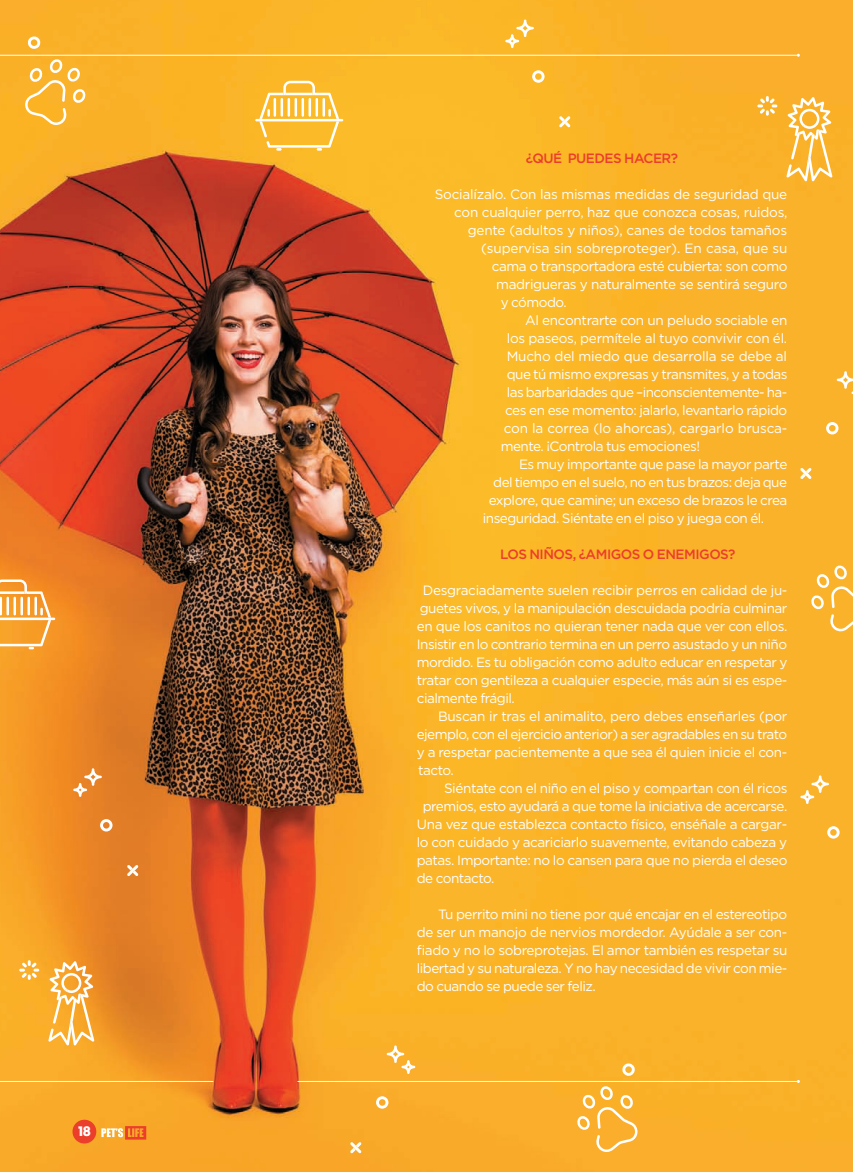
<style>
.page{position:relative;width:853px;height:1172px;background:#fff}
.page>*{position:absolute;margin:0;border:0;box-sizing:border-box;transform-origin:0 0}
.t1{font:14.4px "Mont Heavy DEMO";color:#fff;scale:.93 1}
.t2{font:13.5px/18px "Gotham";letter-spacing:-.035em;color:#fff;text-align:justify}
.t3{font:13.5px "Gotham";letter-spacing:-.015em;color:#fff}
.t4{font:500 13.5px "Gotham";letter-spacing:-.035em;color:#eb3e2b}
.t5{font:13.5px "Gotham";letter-spacing:-.005em;color:#fff}
.t6{font:13.5px "Gotham";letter-spacing:-.01em;color:#fff}
</style>
<div class="page">
<img style="left:0;top:0;width:853px;height:1172px">
<div style="left:72px;top:1120px;width:24px;height:23px;background:#eb3e2b;border-radius:50%"></div>
<svg style="left:101px;top:1126px;width:45px;height:13px"></svg>
<hr style="left:0;top:55px;width:798px;height:1px;background:#fff">
<hr style="left:297px;top:1081px;width:501px;height:1px;background:#fff">
<hr style="left:0;top:1081px;width:213px;height:1px;background:#fff">
<svg style="left:19px;top:960px;width:20px;height:20px"></svg>
<svg style="left:48px;top:961px;width:46px;height:84px"></svg>
<svg style="left:757px;top:96px;width:20px;height:20px"></svg>
<svg style="left:786px;top:97px;width:46px;height:84px"></svg>
<svg style="left:73px;top:768px;width:29px;height:29px"></svg>
<svg style="left:100px;top:819px;width:12px;height:12px"></svg>
<svg style="left:127px;top:865px;width:11px;height:11px"></svg>
<svg style="left:505px;top:20px;width:29px;height:28px"></svg>
<svg style="left:532px;top:70px;width:12px;height:13px"></svg>
<svg style="left:559px;top:116px;width:11px;height:11px"></svg>
<svg style="left:800px;top:775px;width:29px;height:29px"></svg>
<svg style="left:827px;top:826px;width:13px;height:12px"></svg>
<svg style="left:576px;top:1085px;width:62px;height:68px;background:#faba4a"></svg>
<svg style="left:621px;top:1062px;width:15px;height:15px"></svg>
<svg style="left:810px;top:565px;width:43px;height:67px;background:#fbbd4b"></svg>
<svg style="left:25px;top:58px;width:61px;height:68px;background:#fbbd49"></svg>
<svg style="left:27px;top:36px;width:14px;height:14px"></svg>
<svg style="left:255px;top:81px;width:88px;height:70px;background:#fbc754"></svg>
<svg style="left:0;top:579px;width:55px;height:70px"></svg>
<svg style="left:387px;top:1045px;width:28px;height:29px"></svg>
<svg style="left:376px;top:1096px;width:12px;height:12px"></svg>
<svg style="left:350px;top:1142px;width:11px;height:11px"></svg>
<svg style="left:837px;top:371px;width:16px;height:29px"></svg>
<svg style="left:826px;top:422px;width:12px;height:12px"></svg>
<svg style="left:800px;top:468px;width:11px;height:11px"></svg>
<p class="t1" style="left:78px;top:1123px;width:15px">18</p>
<p class="t4" style="left:526px;top:150px;width:154px">¿QUÉ PUEDES HACER?</p>
<p class="t3" style="left:435px;top:186px;width:354px">Socialízalo. Con las mismas medidas de seguridad que</p>
<p class="t3" style="left:454px;top:204px;width:335px">con cualquier perro, haz que conozca cosas, ruidos,</p>
<p class="t3" style="left:468px;top:222px;width:321px">gente (adultos y niños), canes de todos tamaños</p>
<p class="t5" style="left:481px;top:240px;width:308px">(supervisa sin sobreproteger). En casa, que su</p>
<p class="t2" style="left:492px;top:257px;width:297px">cama o transportadora esté cubierta: son como</p>
<p class="t2" style="left:496px;top:275px;width:293px">madrigueras y naturalmente se sentirá seguro</p>
<p class="t2" style="left:501px;top:293px;width:68px">y cómodo.</p>
<p class="t2" style="left:525px;top:311px;width:264px">Al encontrarte con un peludo sociable en</p>
<p class="t2" style="left:507px;top:329px;width:282px">los paseos, permítele al tuyo convivir con él.</p>
<p class="t3" style="left:507px;top:348px;width:282px">Mucho del miedo que desarrolla se debe al</p>
<p class="t2" style="left:507px;top:365px;width:282px">que tú mismo expresas y transmites, y a todas</p>
<p class="t2" style="left:507px;top:383px;width:282px">las barbaridades que –inconscientemente- ha-</p>
<p class="t2" style="left:505px;top:401px;width:283px">ces en ese momento: jalarlo, levantarlo rápido</p>
<p class="t6" style="left:504px;top:420px;width:285px">con la correa (lo ahorcas), cargarlo brusca-</p>
<p class="t2" style="left:501px;top:437px;width:201px">mente. ¡Controla tus emociones!</p>
<p class="t2" style="left:519px;top:455px;width:270px">Es muy importante que pase la mayor parte</p>
<p class="t2" style="left:493px;top:473px;width:295px">del tiempo en el suelo, no en tus brazos: deja que</p>
<p class="t2" style="left:489px;top:491px;width:300px">explore, que camine; un exceso de brazos le crea</p>
<p class="t2" style="left:483px;top:509px;width:283px">inseguridad. Siéntate en el piso y juega con él.</p>
<p class="t4" style="left:500px;top:546px;width:237px">LOS NIÑOS, ¿AMIGOS O ENEMIGOS?</p>
<p class="t2" style="left:417px;top:581px;width:372px;text-indent:6px">Desgraciadamente suelen recibir perros en calidad de ju&shy;guetes vivos, y la manipulación descuidada podría culminar en que los canitos no quieran tener nada que ver con ellos.<br>Insistir en lo contrario termina en un perro asustado y un niño mordido. Es tu obligación como adulto educar en respetar y tratar con gentileza a cualquier especie, más aún si es espe&shy;cialmente frágil.</p>
<p class="t2" style="left:417px;top:707px;width:372px;text-indent:21px">Buscan ir tras el animalito, pero debes enseñarles (por ejemplo, con el ejercicio anterior) a ser agradables en su trato y a respetar pacientemente a que sea él quien inicie el con&shy;tacto.</p>
<p class="t2" style="left:444px;top:779px;width:345px">Siéntate con el niño en el piso y compartan con él ricos</p>
<p class="t2" style="left:423px;top:797px;width:366px">premios, esto ayudará a que tome la iniciativa de acercarse.</p>
<p class="t2" style="left:417px;top:815px;width:372px">Una vez que establezca contacto físico, enséñale a cargar-</p>
<p class="t2" style="left:417px;top:833px;width:372px">lo con cuidado y acariciarlo suavemente, evitando cabeza y</p>
<p class="t2" style="left:417px;top:851px;width:372px">patas. Importante: no lo cansen para que no pierda el deseo</p>
<p class="t2" style="left:417px;top:869px;width:79px">de contacto.</p>
<p class="t2" style="left:417px;top:905px;width:372px;text-indent:21px">Tu perrito mini no tiene por qué encajar en el estereotipo de ser un manojo de nervios mordedor. Ayúdale a ser con&shy;fiado y no lo sobreprotejas. El amor también es respetar su libertad y su naturaleza. Y no hay necesidad de vivir con mie&shy;do cuando se puede ser feliz.</p>
</div>
